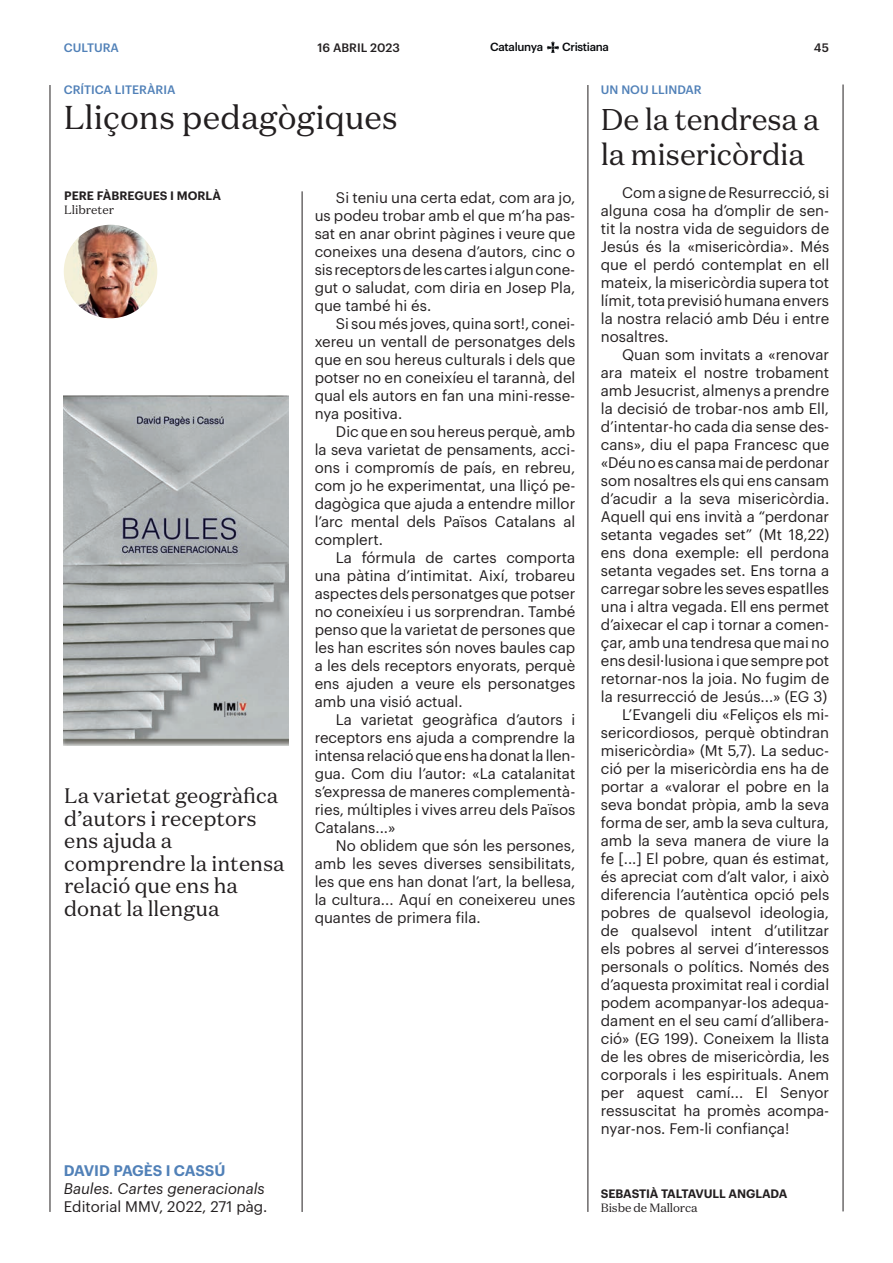
<style>
.page{position:relative;width:893px;height:1263px;background:#fff}
.page>*{position:absolute;margin:0;border:0;box-sizing:border-box;transform-origin:0 0}
.t1{font:33px "Domaine Text";color:#231f20}
.t2{font:30px/34.5px "Domaine Text";letter-spacing:-.01em;color:#231f20}
.t3{font:21px/22.5px "Domaine Text";color:#231f20}
.t4{font:15px/18px "Graphik";color:#231f20;text-align:justify}
.t5{font:italic 15px "Graphik";color:#231f20}
.t6{font:600 15px "Graphik";letter-spacing:-.01em;color:#5181b8}
.t7{font:600 12px "Graphik";letter-spacing:-.005em;color:#231f20}
.t8{font:500 12px "Graphik";color:#5181b8}
.t9{font:12px "Domaine Text";letter-spacing:-.01em;color:#231f20}
.t10{font:500 12px "Graphik";color:#231f20}
.t11{font:500 11.55px "Graphik";letter-spacing:-.03em;color:#07090c}
</style>
<div class="page">
<hr style="left:843px;top:85px;width:1px;height:1126px;background:#231f20">
<hr style="left:50px;top:85px;width:1px;height:1127px;background:#231f20">
<svg style="left:547px;top:42px;width:12px;height:11px"></svg>
<hr style="left:302px;top:191px;width:1px;height:1021px;background:#231f20">
<hr style="left:588px;top:85px;width:1px;height:1127px;background:#231f20">
<img style="left:64px;top:396px;width:225px;height:349px">
<img style="left:64px;top:225px;width:93px;height:93px;border-radius:47px">
<p class="t8" style="left:64px;top:39px;width:57px">CULTURA</p>
<p class="t8" style="left:64px;top:81px;width:113px">CRÍTICA LITERÀRIA</p>
<p class="t10" style="left:317px;top:38px;width:84px">16 ABRIL 2023</p>
<p class="t11" style="left:490px;top:38px;width:54px">Catalunya</p>
<p class="t11" style="left:562px;top:38px;width:48px">Cristiana</p>
<p class="t10" style="left:814px;top:38px;width:17px">45</p>
<p class="t8" style="left:601px;top:81px;width:102px">UN NOU LLINDAR</p>
<h1 class="t1" style="left:64px;top:96px;width:336px">Lliçons pedagògiques</h1>
<p class="t7" style="left:64px;top:187px;width:158px">PERE FÀBREGUES I MORLÀ</p>
<p class="t9" style="left:64px;top:202px;width:52px">Llibreter</p>
<h3 class="t3" style="left:64px;top:784px;width:222px">La varietat geogràfica d’autors i receptors ens ajuda a comprendre la intensa relació que ens ha donat la llengua</h3>
<p class="t4" style="left:315px;top:187px;width:262px;text-indent:21px">Si teniu una certa edat, com ara jo, us podeu trobar amb el que m’ha pas&shy;sat en anar obrint pàgines i veure que coneixes una desena d’autors, cinc o sis receptors de les cartes i algun cone&shy;gut o saludat, com diria en Josep Pla, que també hi és.</p>
<p class="t4" style="left:315px;top:313px;width:262px;text-indent:21px">Si sou més joves, quina sort!, conei&shy;xereu un ventall de personatges dels que en sou hereus culturals i dels que potser no en coneixíeu el tarannà, del qual els autors en fan una mini-resse&shy;nya positiva.</p>
<p class="t4" style="left:315px;top:421px;width:262px;text-indent:21px">Dic que en sou hereus perquè, amb la seva varietat de pensaments, acci&shy;ons i compromís de país, en rebreu, com jo he experimentat, una lliçó pe&shy;dagògica que ajuda a entendre millor l’arc mental dels Països Catalans al complert.</p>
<p class="t4" style="left:315px;top:547px;width:262px;text-indent:21px">La fórmula de cartes comporta una pàtina d’intimitat. Així, trobareu aspectes dels personatges que potser no coneixíeu i us sorprendran. També penso que la varietat de persones que les han escrites són noves baules cap a les dels receptors enyorats, perquè ens ajuden a veure els personatges amb una visió actual.</p>
<p class="t4" style="left:315px;top:709px;width:262px;text-indent:21px">La varietat geogràfica d’autors i receptors ens ajuda a comprendre la intensa relació que ens ha donat la llen&shy;gua. Com diu l’autor: «La catalanitat s’expressa de maneres complementà&shy;ries, múltiples i vives arreu dels Països Catalans...»</p>
<p class="t4" style="left:315px;top:835px;width:262px;text-indent:21px">No oblidem que són les persones, amb les seves diverses sensibilitats, les que ens han donat l’art, la bellesa, la cultura... Aquí en coneixereu unes quantes de primera fila.</p>
<p class="t6" style="left:64px;top:1159px;width:163px">DAVID PAGÈS I CASSÚ</p>
<p class="t5" style="left:64px;top:1178px;width:203px">Baules. Cartes generacionals</p>
<p class="t4" style="left:64px;top:1197px;width:205px">Editorial MMV, 2022, 271 pàg.</p>
<h2 class="t2" style="left:601px;top:102px;width:220px">De la tendresa a la misericòrdia</h2>
<p class="t4" style="left:601px;top:182px;width:230px;text-indent:21px">Com a signe de Resurrecció, si alguna cosa ha d’omplir de sen&shy;tit la nostra vida de seguidors de Jesús és la «misericòrdia». Més que el perdó contemplat en ell mateix, la misericòrdia supera tot límit, tota previsió humana envers la nostra relació amb Déu i entre nosaltres.</p>
<p class="t4" style="left:622px;top:344px;width:209px">Quan som invitats a «renovar</p>
<p class="t4" style="left:601px;top:362px;width:230px">ara mateix el nostre trobament</p>
<p class="t4" style="left:601px;top:380px;width:230px">amb Jesucrist, almenys a prendre</p>
<p class="t4" style="left:601px;top:398px;width:230px">la decisió de trobar-nos amb Ell,</p>
<p class="t4" style="left:601px;top:416px;width:230px">d’intentar-ho cada dia sense des-</p>
<p class="t4" style="left:601px;top:434px;width:230px">cans», diu el papa Francesc que</p>
<p class="t4" style="left:601px;top:452px;width:230px">«Déu no es cansa mai de perdonar</p>
<p class="t4" style="left:601px;top:470px;width:230px">som nosaltres els qui ens cansam</p>
<p class="t4" style="left:601px;top:488px;width:230px">d’acudir a la seva misericòrdia.</p>
<p class="t4" style="left:601px;top:506px;width:230px">Aquell qui ens invità a “perdonar</p>
<p class="t4" style="left:601px;top:524px;width:230px">setanta vegades set” (Mt 18,22)</p>
<p class="t4" style="left:601px;top:542px;width:230px">ens dona exemple: ell perdona</p>
<p class="t4" style="left:601px;top:560px;width:230px">setanta vegades set. Ens torna a</p>
<p class="t4" style="left:601px;top:578px;width:230px">carregar sobre les seves espatlles</p>
<p class="t4" style="left:601px;top:596px;width:230px">una i altra vegada. Ell ens permet</p>
<p class="t4" style="left:601px;top:614px;width:230px">d’aixecar el cap i tornar a comen-</p>
<p class="t4" style="left:601px;top:632px;width:230px">çar, amb una tendresa que mai no</p>
<p class="t4" style="left:601px;top:650px;width:230px">ens desil·lusiona i que sempre pot</p>
<p class="t4" style="left:601px;top:668px;width:230px">retornar-nos la joia. No fugim de</p>
<p class="t4" style="left:601px;top:686px;width:228px">la resurrecció de Jesús...» (EG 3)</p>
<p class="t4" style="left:622px;top:704px;width:209px">L’Evangeli diu «Feliços els mi-</p>
<p class="t4" style="left:601px;top:722px;width:230px">sericordiosos, perquè obtindran</p>
<p class="t4" style="left:601px;top:740px;width:230px">misericòrdia» (Mt 5,7). La seduc-</p>
<p class="t4" style="left:601px;top:758px;width:230px">ció per la misericòrdia ens ha de</p>
<p class="t4" style="left:601px;top:776px;width:230px">portar a «valorar el pobre en la</p>
<p class="t4" style="left:601px;top:794px;width:230px">seva bondat pròpia, amb la seva</p>
<p class="t4" style="left:601px;top:812px;width:230px">forma de ser, amb la seva cultura,</p>
<p class="t4" style="left:601px;top:830px;width:230px">amb la seva manera de viure la</p>
<p class="t4" style="left:601px;top:848px;width:230px">fe [...] El pobre, quan és estimat,</p>
<p class="t4" style="left:601px;top:866px;width:230px">és apreciat com d’alt valor, i això</p>
<p class="t4" style="left:601px;top:884px;width:230px">diferencia l’autèntica opció pels</p>
<p class="t4" style="left:601px;top:902px;width:230px">pobres de qualsevol ideologia,</p>
<p class="t4" style="left:601px;top:920px;width:230px">de qualsevol intent d’utilitzar</p>
<p class="t4" style="left:601px;top:938px;width:230px">els pobres al servei d’interessos</p>
<p class="t4" style="left:601px;top:956px;width:230px">personals o polítics. Només des</p>
<p class="t4" style="left:601px;top:974px;width:230px">d’aquesta proximitat real i cordial</p>
<p class="t4" style="left:601px;top:992px;width:230px">podem acompanyar-los adequa-</p>
<p class="t4" style="left:601px;top:1010px;width:230px">dament en el seu camí d’allibera-</p>
<p class="t4" style="left:601px;top:1028px;width:230px">ció» (EG 199). Coneixem la llista</p>
<p class="t4" style="left:601px;top:1046px;width:230px">de les obres de misericòrdia, les</p>
<p class="t4" style="left:601px;top:1064px;width:230px">corporals i les espirituals. Anem</p>
<p class="t4" style="left:601px;top:1082px;width:230px">per aquest camí... El Senyor</p>
<p class="t4" style="left:601px;top:1100px;width:230px">ressuscitat ha promès acompa-</p>
<p class="t4" style="left:601px;top:1118px;width:190px">nyar-nos. Fem-li confiança!</p>
<p class="t7" style="left:601px;top:1185px;width:188px">SEBASTIÀ TALTAVULL ANGLADA</p>
<p class="t9" style="left:601px;top:1200px;width:98px">Bisbe de Mallorca</p>
</div>
